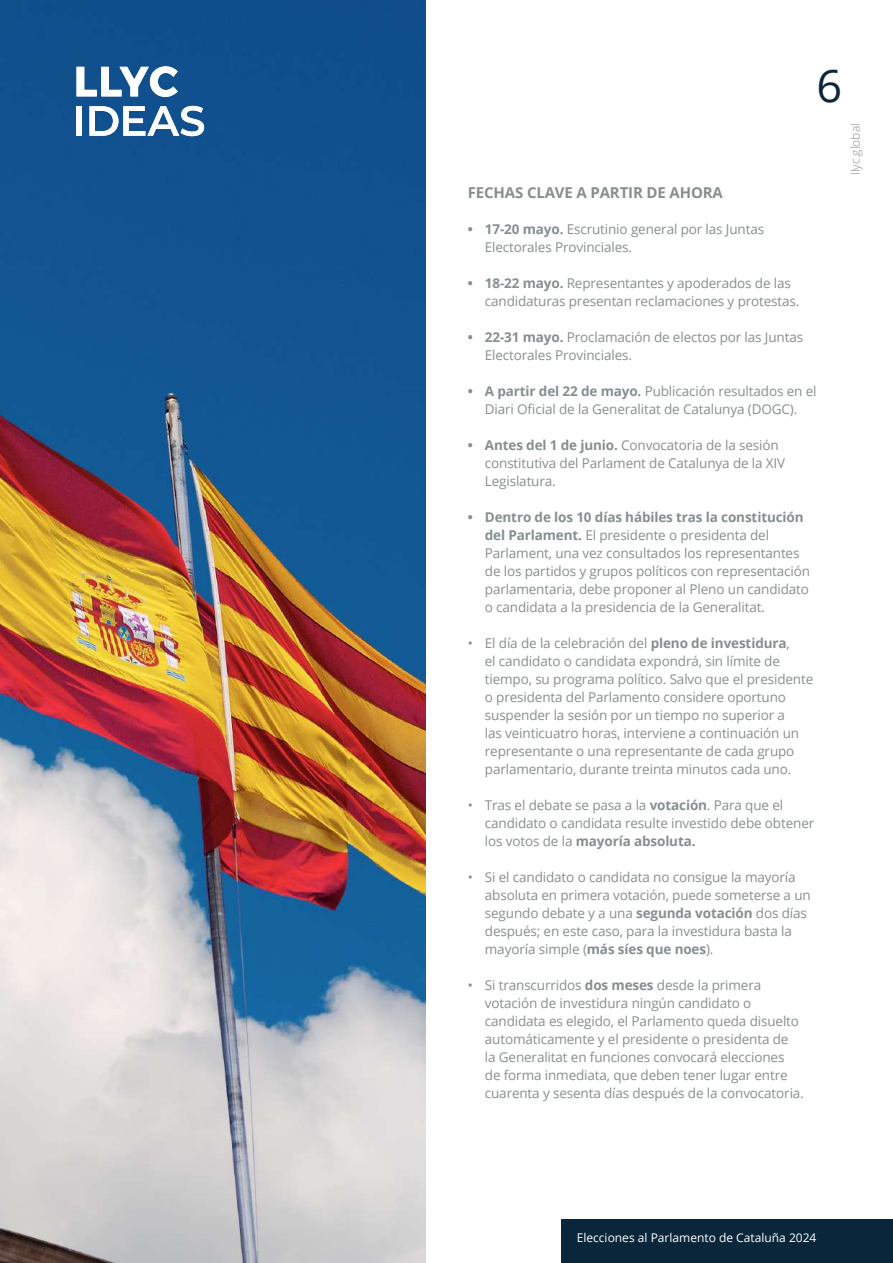
<style>
.page{position:relative;width:893px;height:1263px;background:#fff}
.page>*{position:absolute;margin:0;border:0;box-sizing:border-box;transform-origin:0 0}
.t1{font:45px "Open Sans";color:#0a263b}
.t2{font:700 15px "Open Sans";letter-spacing:-.01em;color:#878e90}
.t3{font:13.5px/18px "Open Sans";letter-spacing:-.01em;color:#878e90}
.t4{font:12px "Open Sans";color:#fff}
.t5{font:300 12px "Open Sans";color:#878e90}
.s1{font-weight:700}
</style>
<div class="page">
<div style="left:562px;top:1219px;width:331px;height:44px;background:#0a263b"></div>
<img style="left:0;top:0;width:425px;height:1263px">
<div style="left:77px;top:106px;width:5px;height:30px;background:#fff"></div>
<svg style="left:89px;top:106px;width:115px;height:30px"></svg>
<svg style="left:77px;top:66px;width:101px;height:31px"></svg>
<h1 class="t1" style="left:816px;top:55px;width:27px">6</h1>
<p class="t2" style="left:468px;top:182px;width:257px">FECHAS CLAVE A PARTIR DE AHORA</p>
<p class="t3" style="left:485px;top:220px;width:281px;text-indent:-17px"><span class="s1">• 17-20 mayo.</span> Escrutinio general por las Juntas<br>Electorales Provinciales.</p>
<p class="t3" style="left:485px;top:274px;width:316px;text-indent:-17px"><span class="s1">• 18-22 mayo.</span> Representantes y apoderados de las candidaturas presentan reclamaciones y protestas.</p>
<p class="t3" style="left:485px;top:328px;width:320px;text-indent:-17px"><span class="s1">• 22-31 mayo.</span> Proclamación de electos por las Juntas<br>Electorales Provinciales.</p>
<p class="t3" style="left:468px;top:382px;width:350px;text-align:center"><span class="s1">• A partir del 22 de mayo.</span> Publicación resultados en el<br>Diari Oficial de la Generalitat de Catalunya (DOGC).</p>
<p class="t3" style="left:485px;top:436px;width:302px;text-indent:-17px"><span class="s1">• Antes del 1 de junio.</span> Convocatoria de la sesión constitutiva del Parlament de Catalunya de la XIV<br>Legislatura.</p>
<p class="t3" style="left:485px;top:508px;width:327px;text-indent:-17px"><span class="s1">• Dentro de los 10 días hábiles tras la constitución del Parlament.</span> El presidente o presidenta del Parlament, una vez consultados los representantes de los partidos y grupos políticos con representación parlamentaria, debe proponer al Pleno un candidato o candidata a la presidencia de la Generalitat.</p>
<p class="t3" style="left:485px;top:634px;width:330px;text-indent:-17px">• El día de la celebración del <span class="s1">pleno de investidura</span>,<br>el candidato o candidata expondrá, sin límite de tiempo, su programa político. Salvo que el presidente o presidenta del Parlamento considere oportuno suspender la sesión por un tiempo no superior a<br>las veinticuatro horas, interviene a continuación un representante o una representante de cada grupo parlamentario, durante treinta minutos cada uno.</p>
<p class="t3" style="left:485px;top:796px;width:331px;text-indent:-17px">• Tras el debate se pasa a la <span class="s1">votación</span>. Para que el candidato o candidata resulte investido debe obtener los votos de la <span class="s1">mayoría absoluta.</span></p>
<p class="t3" style="left:485px;top:868px;width:327px;text-indent:-17px">• Si el candidato o candidata no consigue la mayoría absoluta en primera votación, puede someterse a un segundo debate y a una <span class="s1">segunda votación</span> dos días después; en este caso, para la investidura basta la mayoría simple (<span class="s1">más síes que noes</span>).</p>
<p class="t3" style="left:485px;top:976px;width:321px;text-indent:-17px">• Si transcurridos <span class="s1">dos meses</span> desde la primera votación de investidura ningún candidato o candidata es elegido, el Parlamento queda disuelto automáticamente y el presidente o presidenta de<br>la Generalitat en funciones convocará elecciones<br>de forma inmediata, que deben tener lugar entre cuarenta y sesenta días después de la convocatoria.</p>
<p class="t5" style="left:847px;top:175px;width:53px;rotate:-90deg">llyc.global</p>
<p class="t4" style="left:577px;top:1229px;width:241px">Elecciones al Parlamento de Cataluña 2024</p>
</div>
